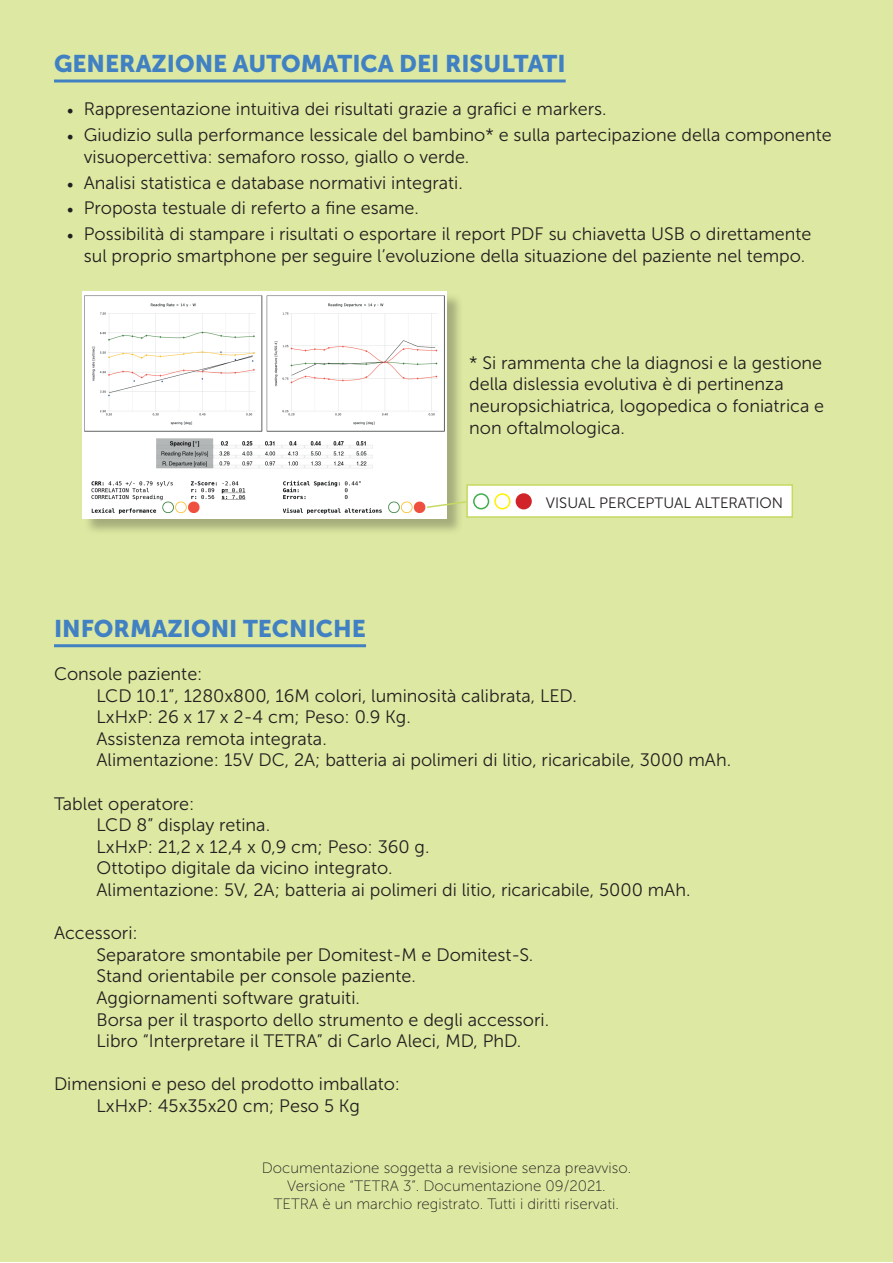
<style>
.page{position:relative;width:893px;height:1263px;background:#fff}
.page>*{position:absolute;margin:0;border:0;box-sizing:border-box;transform-origin:0 0}
.t1{font:24px "Museo Sans 900";color:#4181c3}
.t2{font:18px/21.6px "Museo Sans 300";color:#231f20}
.t3{font:15px/18px "Museo Sans 100";color:#231f20;text-align:center}
.t4{font:15px "Museo Sans 300";color:#231f20}
.s1{font-family:"Minion Pro"}
</style>
<div class="page">
<div style="left:1px;top:0;width:892px;height:1261px;background:#dde9a2"></div>
<div style="left:466px;top:484px;width:327px;height:34px;background:#fff;border:2px solid #c6da62"></div>
<div style="left:473px;top:493px;width:16px;height:16px;border:2px solid #40ae49;border-radius:50%"></div>
<div style="left:494px;top:493px;width:16px;height:16px;border:2px solid #fff101;border-radius:50%"></div>
<div style="left:516px;top:494px;width:15px;height:15px;background:#d1232a;border-radius:50%"></div>
<div style="left:516px;top:493px;width:16px;height:16px;border:2px solid #d1232a;border-radius:50%"></div>
<div style="left:83px;top:292px;width:380px;height:244px;background:#231f20;opacity:.3"></div>
<img style="left:82px;top:291px;width:364px;height:228px">
<svg style="left:425px;top:500px;width:43px;height:9px"></svg>
<hr style="left:54px;top:80px;width:512px;height:3px;background:#4181c3">
<hr style="left:54px;top:644px;width:312px;height:3px;background:#4181c3">
<h1 class="t1" style="left:54px;top:50px;width:513px">GENERAZIONE AUTOMATICA DEI RISULTATI</h1>
<p class="t2" style="left:67px;top:98px;width:541px"><span class="s1">•</span> Rappresentazione intuitiva dei risultati grazie a grafici e markers.</p>
<p class="t2" style="left:84px;top:124px;width:750px;text-indent:-17px"><span class="s1">•</span> Giudizio sulla performance lessicale del bambino* e sulla partecipazione della componente visuopercettiva: semaforo rosso, giallo o verde.</p>
<p class="t2" style="left:67px;top:172px;width:398px"><span class="s1">•</span> Analisi statistica e database normativi integrati.</p>
<p class="t2" style="left:67px;top:197px;width:354px"><span class="s1">•</span> Proposta testuale di referto a fine esame.</p>
<p class="t2" style="left:84px;top:223px;width:729px;text-indent:-17px"><span class="s1">•</span> Possibilità di stampare i risultati o esportare il report PDF su chiavetta USB o direttamente sul proprio smartphone per seguire l’evoluzione della situazione del paziente nel tempo.</p>
<p class="t2" style="left:469px;top:352px;width:357px">* Si rammenta che la diagnosi e la gestione della dislessia evolutiva è di pertinenza neuropsichiatrica, logopedica o foniatrica e non oftalmologica.</p>
<p class="t4" style="left:546px;top:494px;width:239px">VISUAL PERCEPTUAL ALTERATION</p>
<h1 class="t1" style="left:54px;top:615px;width:314px">INFORMAZIONI TECNICHE</h1>
<p class="t2" style="left:97px;top:663px;width:636px;text-indent:-43px">Console paziente:<br>LCD 10.1”, 1280x800, 16M colori, luminosità calibrata, LED.<br>LxHxP: 26 x 17 x 2-4 cm; Peso: 0.9 Kg.<br>Assistenza remota integrata.<br>Alimentazione: 15V DC, 2A; batteria ai polimeri di litio, ricaricabile, 3000 mAh.</p>
<p class="t2" style="left:97px;top:793px;width:595px;text-indent:-43px">Tablet operatore:<br>LCD 8” display retina.<br>LxHxP: 21,2 x 12,4 x 0,9 cm; Peso: 360 g.<br>Ottotipo digitale da vicino integrato.<br>Alimentazione: 5V, 2A; batteria ai polimeri di litio, ricaricabile, 5000 mAh.</p>
<p class="t2" style="left:97px;top:922px;width:454px;text-indent:-43px">Accessori:<br>Separatore smontabile per Domitest-M e Domitest-S.<br>Stand orientabile per console paziente.<br>Aggiornamenti software gratuiti.<br>Borsa per il trasporto dello strumento e degli accessori.<br>Libro “Interpretare il TETRA” di Carlo Aleci, MD, PhD.</p>
<p class="t2" style="left:54px;top:1073px;width:348px;text-align:center">Dimensioni e peso del prodotto imballato:<br>LxHxP: 45x35x20 cm; Peso 5 Kg</p>
<p class="t3" style="left:262px;top:1159px;width:371px">Documentazione soggetta a revisione senza preavviso.<br>Versione “TETRA 3”. Documentazione 09/2021.<br>TETRA è un marchio registrato. Tutti i diritti riservati.</p>
</div>
